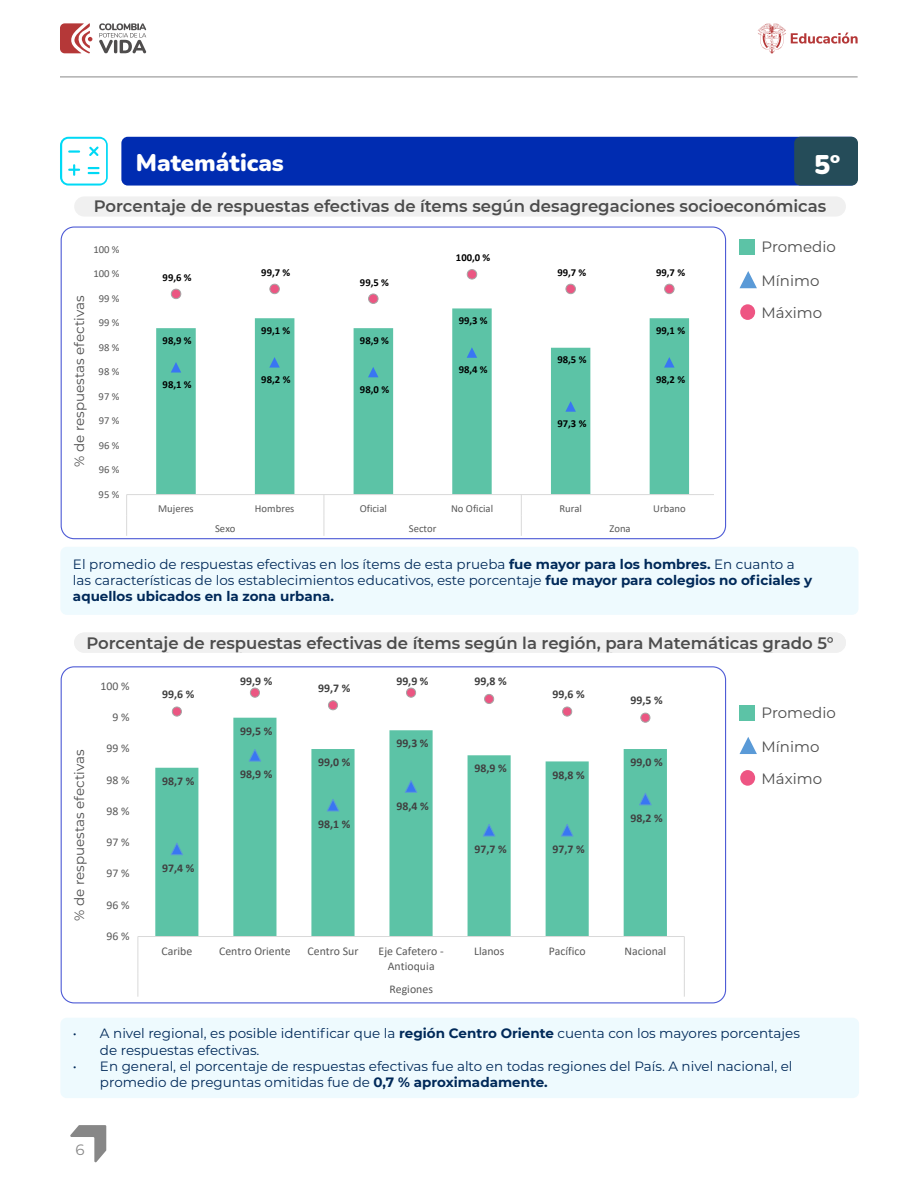
<style>
.page{position:relative;width:918px;height:1188px;background:#fff}
.page>*{position:absolute;margin:0;border:0;box-sizing:border-box;transform-origin:0 0}
.H2_línea{font:900 27px "Nunito";color:#fff}
.H2_línea-2{font:900 24px "Nunito";color:#fff}
.figura_txt{font:600 16.5px "Montserrat";color:#4d4d4d}
.tabla_1_1{font:15px "Montserrat";color:#4d4d4d}
.t1{font:15px "Montserrat";color:#888}
.H2_línea-3{font:13.5px/16.2px "Montserrat";color:#002959}
.tabla_1_1-2{font:13.5px "Montserrat";color:#4d4d4d}
.t2{font:11.85px "Calibri";color:#595959}
.t3{font:700 11.85px "Calibri";color:#404040}
.t4{font:700 10.65px "Calibri";color:#000}
.t5{font:10.65px "Calibri";color:#595959}
.s1{font-weight:700}
</style>
<div class="page">
<svg style="left:99px;top:23px;width:47px;height:30px"></svg>
<svg style="left:60px;top:23px;width:32px;height:30px"></svg>
<svg style="left:758px;top:23px;width:100px;height:30px"></svg>
<svg style="left:70px;top:1125px;width:36px;height:37px"></svg>
<hr style="left:60px;top:77px;width:798px;height:1px;background:#888">
<div style="left:74px;top:196px;width:772px;height:21px;background:#f0f0f0;border-radius:10px"></div>
<svg style="left:137px;top:687px;width:548px;height:310px"></svg>
<svg style="left:126px;top:269px;width:587px;height:266px"></svg>
<svg style="left:60px;top:137px;width:48px;height:49px"></svg>
<div style="left:121px;top:137px;width:736px;height:49px;background:#002cb1;border-radius:6px"></div>
<div style="left:794px;top:137px;width:64px;height:49px;background:#254c59;border-radius:6px"></div>
<div style="left:74px;top:633px;width:772px;height:20px;background:#f0f0f0;border-radius:10px"></div>
<div style="left:60px;top:1018px;width:799px;height:80px;background:#eefafe;border-radius:6px"></div>
<div style="left:60px;top:547px;width:798px;height:68px;background:#eefafe;border-radius:6px"></div>
<div style="left:740px;top:705px;width:15px;height:16px;background:#5cc3a6"></div>
<div style="left:740px;top:770px;width:15px;height:16px;background:#ee5583;border-radius:50%"></div>
<svg style="left:740px;top:737px;width:17px;height:17px"></svg>
<div style="left:740px;top:240px;width:15px;height:15px;background:#5cc3a6"></div>
<div style="left:740px;top:304px;width:15px;height:16px;background:#ee5583;border-radius:50%"></div>
<svg style="left:740px;top:271px;width:17px;height:17px"></svg>
<p class="H2_línea-2" style="left:136px;top:145px;width:150px">Matemáticas</p>
<p class="H2_línea" style="left:814px;top:145px;width:28px">º5</p>
<p class="figura_txt" style="left:94px;top:195px;width:734px">Porcentaje de respuestas efectivas de ítems según desagregaciones socioeconómicas</p>
<p class="t5" style="left:93px;top:242px;width:28px">100 %</p>
<p class="t5" style="left:93px;top:266px;width:28px">100 %</p>
<p class="tabla_1_1-2" style="left:70px;top:467px;width:173px;rotate:-90deg">% de respuestas efectivas</p>
<p class="t5" style="left:99px;top:291px;width:22px">99%</p>
<p class="t5" style="left:99px;top:315px;width:22px">99%</p>
<p class="t5" style="left:99px;top:340px;width:22px">98%</p>
<p class="t5" style="left:99px;top:364px;width:22px">98%</p>
<p class="t5" style="left:99px;top:389px;width:22px">97%</p>
<p class="t5" style="left:99px;top:413px;width:22px">97%</p>
<p class="t5" style="left:99px;top:438px;width:22px">96%</p>
<p class="t5" style="left:99px;top:462px;width:22px">96%</p>
<p class="t5" style="left:99px;top:487px;width:22px">95%</p>
<p class="t4" style="left:163px;top:270px;width:31px">99,6 %</p>
<p class="t4" style="left:163px;top:333px;width:31px">98,9 %</p>
<p class="t4" style="left:163px;top:377px;width:31px">98,1 %</p>
<p class="t4" style="left:261px;top:265px;width:31px">99,7 %</p>
<p class="t4" style="left:261px;top:323px;width:31px">99,1 %</p>
<p class="t4" style="left:261px;top:372px;width:31px">98,2 %</p>
<p class="t5" style="left:158px;top:501px;width:37px">Mujeres</p>
<p class="t5" style="left:215px;top:521px;width:22px">Sexo</p>
<p class="t5" style="left:255px;top:501px;width:41px">Hombres</p>
<p class="t4" style="left:360px;top:275px;width:31px">99,5 %</p>
<p class="t4" style="left:360px;top:333px;width:31px">98,9 %</p>
<p class="t4" style="left:360px;top:382px;width:31px">98,0 %</p>
<p class="t4" style="left:456px;top:250px;width:36px">100,0 %</p>
<p class="t4" style="left:459px;top:313px;width:31px">99,3 %</p>
<p class="t4" style="left:459px;top:362px;width:31px">98,4 %</p>
<p class="t5" style="left:360px;top:501px;width:29px">Oficial</p>
<p class="t5" style="left:409px;top:521px;width:29px">Sector</p>
<p class="t5" style="left:451px;top:501px;width:44px">No Oficial</p>
<p class="t4" style="left:557px;top:265px;width:31px">99,7 %</p>
<p class="t4" style="left:557px;top:352px;width:31px">98,5 %</p>
<p class="t4" style="left:557px;top:416px;width:31px">97,3 %</p>
<p class="t4" style="left:656px;top:265px;width:31px">99,7 %</p>
<p class="t4" style="left:656px;top:323px;width:31px">99,1 %</p>
<p class="t4" style="left:656px;top:372px;width:31px">98,2 %</p>
<p class="t5" style="left:559px;top:501px;width:24px">Rural</p>
<p class="t5" style="left:609px;top:521px;width:23px">Zona</p>
<p class="t5" style="left:653px;top:501px;width:34px">Urbano</p>
<p class="tabla_1_1" style="left:762px;top:236px;width:76px">Promedio</p>
<p class="tabla_1_1" style="left:762px;top:270px;width:59px">Mínimo</p>
<p class="tabla_1_1" style="left:762px;top:303px;width:62px">Máximo</p>
<p class="H2_línea-3" style="left:73px;top:556px;width:741px">El promedio de respuestas efectivas en los ítems de esta prueba <span class="s1">fue mayor para los hombres.</span> En cuanto a las características de los establecimientos educativos, este porcentaje <span class="s1">fue mayor para colegios no oficiales y aquellos ubicados en la zona urbana.</span></p>
<p class="figura_txt" style="left:86px;top:631px;width:749px">Porcentaje de respuestas efectivas de ítems según la región, para Matemáticas grado 5°</p>
<p class="figura_txt" style="left:90px;top:631px;width:742px">Porcentaje de respuestas efectivas de ítems según la región, para Matemáticas grado 5</p>
<p class="tabla_1_1-2" style="left:70px;top:921px;width:173px;rotate:-90deg">% de respuestas efectivas</p>
<p class="H2_línea-3" style="left:73px;top:1025px;width:5px">•</p>
<p class="H2_línea-3" style="left:73px;top:1057px;width:5px">•</p>
<p class="t2" style="left:100px;top:678px;width:31px">100 %</p>
<p class="t2" style="left:112px;top:709px;width:19px">9%</p>
<p class="t2" style="left:106px;top:740px;width:25px">99%</p>
<p class="t2" style="left:106px;top:771px;width:25px">98%</p>
<p class="t2" style="left:106px;top:803px;width:25px">98%</p>
<p class="t2" style="left:106px;top:834px;width:25px">97%</p>
<p class="t2" style="left:106px;top:865px;width:25px">97%</p>
<p class="t2" style="left:106px;top:897px;width:25px">96%</p>
<p class="t2" style="left:106px;top:928px;width:25px">96%</p>
<p class="t3" style="left:162px;top:686px;width:34px">99,6 %</p>
<p class="t3" style="left:162px;top:773px;width:34px">98,7 %</p>
<p class="t3" style="left:162px;top:860px;width:34px">97,4 %</p>
<p class="t3" style="left:240px;top:673px;width:34px">99,9 %</p>
<p class="t3" style="left:240px;top:723px;width:34px">99,5 %</p>
<p class="t3" style="left:240px;top:766px;width:34px">98,9 %</p>
<p class="t3" style="left:318px;top:679px;width:34px">99,7 %</p>
<p class="t3" style="left:318px;top:754px;width:34px">99,0 %</p>
<p class="t3" style="left:318px;top:816px;width:34px">98,1 %</p>
<p class="t3" style="left:396px;top:673px;width:34px">99,9 %</p>
<p class="t3" style="left:396px;top:735px;width:34px">99,3 %</p>
<p class="t3" style="left:396px;top:797px;width:34px">98,4 %</p>
<p class="t2" style="left:162px;top:943px;width:32px">Caribe</p>
<p class="t2" style="left:219px;top:943px;width:73px">Centro Oriente</p>
<p class="t2" style="left:308px;top:943px;width:52px">Centro Sur</p>
<p class="t2" style="left:379px;top:943px;width:67px">Eje Cafetero -</p>
<p class="t2" style="left:388px;top:958px;width:48px">Antioquia</p>
<p class="t2" style="left:389px;top:980px;width:45px">Regiones</p>
<p class="t3" style="left:474px;top:673px;width:34px">99,8 %</p>
<p class="t3" style="left:474px;top:760px;width:34px">98,9 %</p>
<p class="t3" style="left:474px;top:841px;width:34px">97,7 %</p>
<p class="t2" style="left:474px;top:943px;width:32px">Llanos</p>
<p class="t3" style="left:553px;top:686px;width:34px">99,6 %</p>
<p class="t3" style="left:553px;top:766px;width:34px">98,8 %</p>
<p class="t3" style="left:553px;top:841px;width:34px">97,7 %</p>
<p class="t2" style="left:549px;top:943px;width:38px">Pacífico</p>
<p class="t3" style="left:631px;top:692px;width:34px">99,5 %</p>
<p class="t3" style="left:631px;top:754px;width:34px">99,0 %</p>
<p class="t3" style="left:631px;top:810px;width:34px">98,2 %</p>
<p class="t2" style="left:625px;top:943px;width:43px">Nacional</p>
<p class="tabla_1_1" style="left:762px;top:702px;width:76px">Promedio</p>
<p class="tabla_1_1" style="left:762px;top:736px;width:59px">Mínimo</p>
<p class="tabla_1_1" style="left:762px;top:768px;width:62px">Máximo</p>
<p class="H2_línea-3" style="left:100px;top:1025px;width:702px">A nivel regional, es posible identificar que la <span class="s1">región Centro Oriente</span> cuenta con los mayores porcentajes</p>
<p class="H2_línea-3" style="left:100px;top:1041px;width:161px">de respuestas efectivas.</p>
<p class="H2_línea-3" style="left:100px;top:1057px;width:694px">En general, el porcentaje de respuestas efectivas fue alto en todas regiones del País A. nivel nacional, el</p>
<p class="H2_línea-3" style="left:100px;top:1074px;width:449px">promedio de preguntas omitidas fue de <span class="s1">0,7 % aproximadamente.</span></p>
<p class="t1" style="left:76px;top:1139px;width:11px">6</p>
</div>
